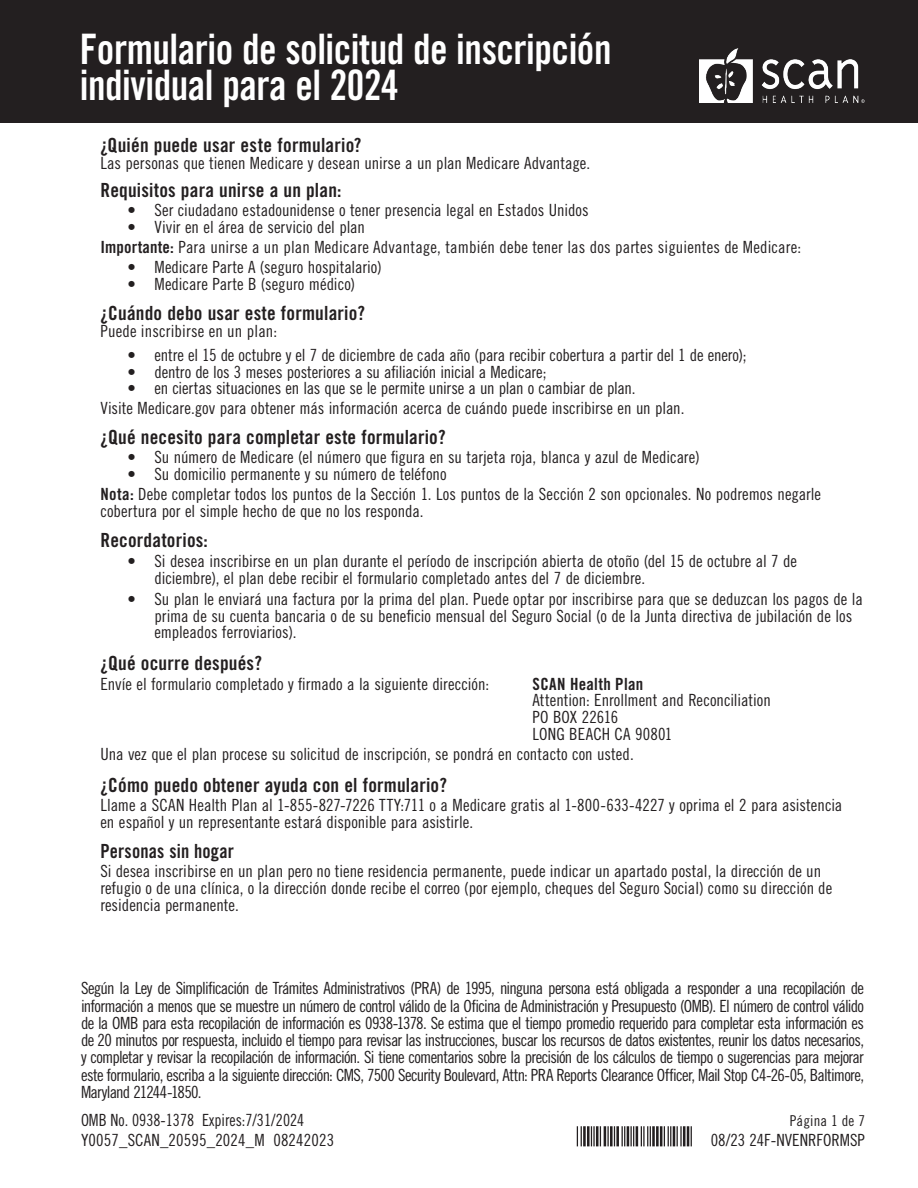
<style>
.page{position:relative;width:918px;height:1188px;background:#fff}
.page>*{position:absolute;margin:0;border:0;box-sizing:border-box;transform-origin:0 0}
.t1{font:42px/36px "Trade Gothic LT Std Bd Cn 20";letter-spacing:-.01em;color:#fff;scale:.94 1}
.Heavy{font:19.5px "Trade Gothic LT Std Bd Cn 20";letter-spacing:.01em;color:#231f20}
.Heavy-2{font:19.5px "Trade Gothic LT Std Bd Cn 20";letter-spacing:.01em;color:#231f20;scale:.95 1}
.Body_w_Indent{font:16.8px/17.2px "Trade Gothic LT Std Cn 18";color:#231f20}
.Body{font:16.8px/16.8px "Trade Gothic LT Std Cn 18";color:#231f20}
.Body_Condensed_18{font:16.8px/16.8px "Trade Gothic LT Std Cn 18";color:#231f20}
.Body_w_Indent-2{font:16.8px "Trade Gothic LT Std Cn 18";color:#231f20;scale:.95 1}
.Body-2{font:16.8px "Trade Gothic LT Std Bd Cn 20";letter-spacing:.02em;color:#231f20}
.Body_w_Indent-3{font:15px "Trade Gothic LT Std Cn 18";letter-spacing:.01em;color:#231f20}
.s1{font-family:"Trade Gothic LT Std Bd Cn 20"}
</style>
<div class="page">
<img style="left:576px;top:1126px;width:116px;height:21px">
<div style="left:0;top:0;width:918px;height:122px;background:#231f20"></div>
<img style="left:700px;top:48px;width:165px;height:54px">
<p class="t1" style="left:80px;top:31px;width:567px">Formulario de solicitud de inscripción individual para el 2024</p>
<p class="Heavy" style="left:100px;top:133px;width:263px">¿Quién puede usar este formulario?</p>
<p class="Body_w_Indent" style="left:100px;top:154px;width:491px">Las personas que tienen Medicare y desean unirse a un plan Medicare Advantage.</p>
<p class="Heavy" style="left:100px;top:178px;width:243px">Requisitos para unirse a un plan:</p>
<p class="Body_w_Indent" style="left:127px;top:201px;width:463px">• Ser ciudadano estadounidense o tener presencia legal en Estados Unidos</p>
<p class="Body_w_Indent" style="left:127px;top:218px;width:239px">• Vivir en el área de servicio del plan</p>
<p class="Body_w_Indent" style="left:100px;top:238px;width:702px"><span class="s1">Importante:</span> Para unirse a un plan Medicare Advantage, también debe tener las dos partes siguientes de Medicare:</p>
<p class="Body_w_Indent" style="left:127px;top:259px;width:256px">• Medicare Parte A (seguro hospitalario)</p>
<p class="Body_w_Indent" style="left:127px;top:275px;width:229px">• Medicare Parte B (seguro médico)</p>
<p class="Heavy" style="left:100px;top:302px;width:266px">¿Cuándo debo usar este formulario?</p>
<p class="Body_w_Indent" style="left:100px;top:322px;width:178px">Puede inscribirse en un plan:</p>
<p class="Body_w_Indent" style="left:127px;top:346px;width:621px">• entre el 15 de octubre y el 7 de diciembre de cada año (para recibir cobertura a partir del 1 de enero);</p>
<p class="Body_w_Indent" style="left:127px;top:363px;width:421px">• dentro de los 3 meses posteriores a su afiliación inicial a Medicare;</p>
<p class="Body_w_Indent" style="left:127px;top:380px;width:510px">• en ciertas situaciones en las que se le permite unirse a un plan o cambiar de plan.</p>
<p class="Body_w_Indent" style="left:100px;top:399px;width:585px">Visite Medicare.gov para obtener más información acerca de cuándo puede inscribirse en un plan.</p>
<p class="Heavy" style="left:100px;top:425px;width:347px">¿Qué necesito para completar este formulario?</p>
<p class="Body_w_Indent" style="left:127px;top:448px;width:574px">• Su número de Medicare (el número que figura en su tarjeta roja, blanca y azul de Medicare)</p>
<p class="Body_w_Indent" style="left:127px;top:465px;width:321px">• Su domicilio permanente y su número de teléfono</p>
<p class="Body_Condensed_18" style="left:100px;top:486px;width:722px"><span class="s1">Nota:</span> Debe completar todos los puntos de la Sección 1. Los puntos de la Sección 2 son opcionales. No podremos negarle cobertura por el simple hecho de que no los responda.</p>
<p class="Heavy" style="left:100px;top:529px;width:109px">Recordatorios:</p>
<p class="Body" style="left:154px;top:553px;width:644px;text-indent:-27px">• Si desea inscribirse en un plan durante el período de inscripción abierta de otoño (del 15 de octubre al 7 de diciembre), el plan debe recibir el formulario completado antes del 7 de diciembre.</p>
<p class="Body_w_Indent" style="left:154px;top:590px;width:710px;line-height:16.8px;text-indent:-27px">• Su plan le enviará una factura por la prima del plan. Puede optar por inscribirse para que se deduzcan los pagos de la prima de su cuenta bancaria o de su beneficio mensual del Seguro Social (o de la Junta directiva de jubilación de los empleados ferroviarios).</p>
<p class="Heavy" style="left:100px;top:651px;width:163px">¿Qué ocurre después?</p>
<p class="Body" style="left:100px;top:675px;width:390px">Envíe el formulario completado y firmado a la siguiente dirección:</p>
<p class="Body-2" style="left:532px;top:673px;width:112px">SCAN Health Plan</p>
<p class="Body" style="left:532px;top:692px;width:240px">Attention: Enrollment and Reconciliation</p>
<p class="Body" style="left:532px;top:709px;width:87px">PO BOX 22616</p>
<p class="Body" style="left:532px;top:725px;width:141px">LONG BEACH CA 90801</p>
<p class="Body" style="left:100px;top:746px;width:535px">Una vez que el plan procese su solicitud de inscripción, se pondrá en contacto con usted.</p>
<p class="Heavy" style="left:100px;top:773px;width:348px">¿Cómo puedo obtener ayuda con el formulario?</p>
<p class="Body" style="left:100px;top:796px;width:743px">Llame a SCAN Health Plan al 1-855-827-7226 TTY:711 o a Medicare gratis al 1-800-633-4227 y oprima el 2 para asistencia en español y un representante estará disponible para asistirle.</p>
<p class="Heavy-2" style="left:100px;top:839px;width:142px">Personas sin hogar</p>
<p class="Body_w_Indent" style="left:100px;top:863px;width:733px;line-height:16.8px">Si desea inscribirse en un plan pero no tiene residencia permanente, puede indicar un apartado postal, la dirección de un refugio o de una clínica, o la dirección donde recibe el correo (por ejemplo, cheques del Seguro Social) como su dirección de residencia permanente.</p>
<p class="Body_w_Indent" style="left:81px;top:980px;width:785px;text-align:justify">Según la Ley de Simplificación de Trámites Administrativos (PRA) de 1995, ninguna persona está obligada a responder a una recopilación de información a menos que se muestre un número de control válido de la Oficina de Administración y Presupuesto (OMB). El número de control válido de la OMB para esta recopilación de información es 0938-1378. Se estima que el tiempo promedio requerido para completar esta información es de 20 minutos por respuesta, incluido el tiempo para revisar las instrucciones, buscar los recursos de datos existentes, reunir los datos necesarios, y completar y revisar la recopilación de información. Si tiene comentarios sobre la precisión de los cálculos de tiempo o sugerencias para mejorar este formulario, escriba a la siguiente dirección: CMS, 7500 Security Boulevard, Attn: PRA Reports Clearance Officer, Mail Stop C4-26-05, Baltimore, Maryland 21244-1850.</p>
<p class="Body_w_Indent-2" style="left:81px;top:1110px;width:237px">OMB No. 0938-1378 Expires:7/31/2024</p>
<p class="Body_w_Indent-3" style="left:790px;top:1112px;width:77px">Página 1 de 7</p>
<p class="Body_w_Indent" style="left:81px;top:1131px;width:255px">Y0057_SCAN_20595_2024_M 08242023</p>
<p class="Body_w_Indent" style="left:711px;top:1131px;width:156px">08/23 24F-NVENRFORMSP</p>
</div>
